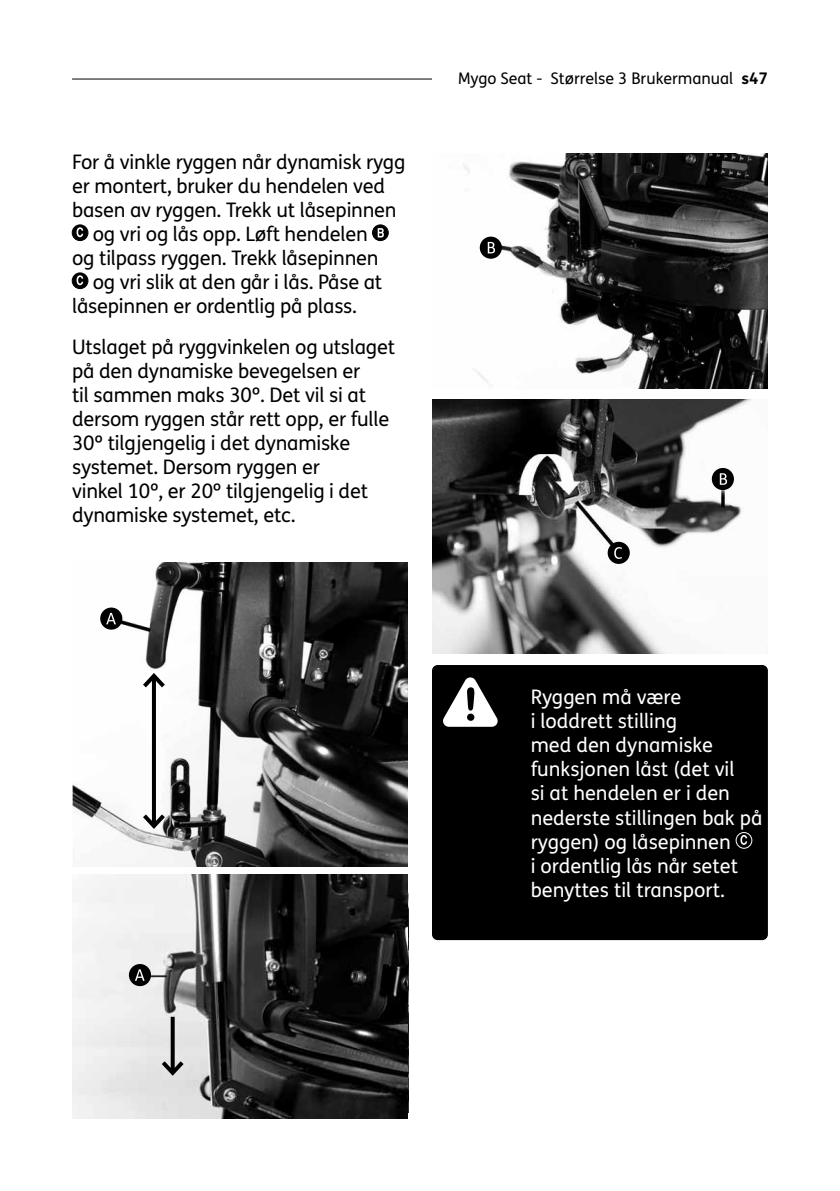
<style>
.page{position:relative;width:840px;height:1191px;background:#fff}
.page>*{position:absolute;margin:0;border:0;box-sizing:border-box;transform-origin:0 0}
.t1{font:20px/24px "FS Me";letter-spacing:-.01em;color:#000}
.t2{font:20px/24px "FS Me";color:#fff}
.t3{font:16px "FS Me";color:#000}
.s1{font-weight:700}
</style>
<div class="page">
<hr style="left:72px;top:78px;width:360px;height:2px;background:#000">
<img style="left:408px;top:846px;width:1px;height:266px">
<div style="left:72px;top:225px;width:16px;height:16px;background:#000;border-radius:50%"></div>
<div style="left:72px;top:225px;width:16px;height:16px;border:1px solid #000;border-radius:50%"></div>
<svg style="left:76px;top:227px;width:7px;height:10px"></svg>
<svg style="left:372px;top:225px;width:16px;height:16px"></svg>
<div style="left:372px;top:225px;width:16px;height:16px;border:1px solid #000;border-radius:50%"></div>
<svg style="left:377px;top:228px;width:6px;height:9px"></svg>
<div style="left:72px;top:273px;width:16px;height:16px;background:#000;border-radius:50%"></div>
<div style="left:72px;top:273px;width:16px;height:16px;border:1px solid #000;border-radius:50%"></div>
<svg style="left:76px;top:275px;width:7px;height:10px"></svg>
<img style="left:72px;top:562px;width:336px;height:304px">
<div style="left:100px;top:607px;width:22px;height:22px;background:#000;border-radius:50%"></div>
<svg style="left:106px;top:613px;width:10px;height:11px"></svg>
<hr style="left:152px;top:676px;width:4px;height:150px;background:#000">
<svg style="left:139px;top:810px;width:30px;height:22px"></svg>
<svg style="left:139px;top:670px;width:30px;height:21px"></svg>
<img style="left:463px;top:154px;width:304px;height:234px">
<img style="left:72px;top:874px;width:336px;height:245px">
<img style="left:432px;top:399px;width:320px;height:254px">
<svg style="left:171px;top:1016px;width:4px;height:41px"></svg>
<svg style="left:157px;top:1057px;width:31px;height:21px"></svg>
<div style="left:129px;top:964px;width:22px;height:22px;background:#000;border-radius:50%"></div>
<svg style="left:135px;top:969px;width:9px;height:11px"></svg>
<div style="left:479px;top:237px;width:22px;height:22px;background:#000;border-radius:50%"></div>
<svg style="left:487px;top:242px;width:7px;height:11px"></svg>
<div style="left:711px;top:468px;width:22px;height:22px;background:#000;border-radius:50%"></div>
<svg style="left:719px;top:473px;width:7px;height:12px"></svg>
<div style="left:607px;top:542px;width:22px;height:22px;background:#000;border-radius:50%"></div>
<svg style="left:614px;top:547px;width:7px;height:12px"></svg>
<div style="left:432px;top:665px;width:335px;height:275px;background:#000;border-radius:6px"></div>
<svg style="left:443px;top:677px;width:54px;height:50px"></svg>
<svg style="left:735px;top:832px;width:16px;height:16px"></svg>
<div style="left:735px;top:832px;width:16px;height:16px;border:1px solid #fff;border-radius:50%"></div>
<svg style="left:740px;top:835px;width:6px;height:10px"></svg>
<p class="t1" style="left:72px;top:149px;width:334px">For å vinkle ryggen når dynamisk rygg</p>
<p class="t1" style="left:72px;top:173px;width:314px">er montert, bruker du hendelen ved</p>
<p class="t1" style="left:72px;top:197px;width:326px">basen av ryggen. Trekk ut låsepinnen</p>
<p class="t1" style="left:93px;top:221px;width:276px">og vri og lås opp. Løft hendelen</p>
<p class="t1" style="left:72px;top:245px;width:308px">og tilpass ryggen. Trekk låsepinnen</p>
<p class="t1" style="left:93px;top:269px;width:291px">og vri slik at den går i lås. Påse at</p>
<p class="t1" style="left:72px;top:293px;width:286px">låsepinnen er ordentlig på plass.</p>
<p class="t1" style="left:72px;top:334px;width:324px">Utslaget på ryggvinkelen og utslaget på den dynamiske bevegelsen er<br>til sammen maks 30º. Det vil si at dersom ryggen står rett opp, er fulle<br>30º tilgjengelig i det dynamiske systemet. Dersom ryggen er<br>vinkel 10º, er 20º tilgjengelig i det dynamiske systemet, etc.</p>
<p class="t3" style="left:458px;top:67px;width:311px">Mygo Seat - Størrelse 3 Brukermanual <span class="s1">s47</span></p>
<p class="t2" style="left:530px;top:685px;width:233px">Ryggen må være<br>i loddrett stilling<br>med den dynamiske funksjonen låst (det vil<br>si at hendelen er i den nederste stillingen bak på ryggen) og låsepinnen<br>i ordentlig lås når setet benyttes til transport.</p>
</div>
